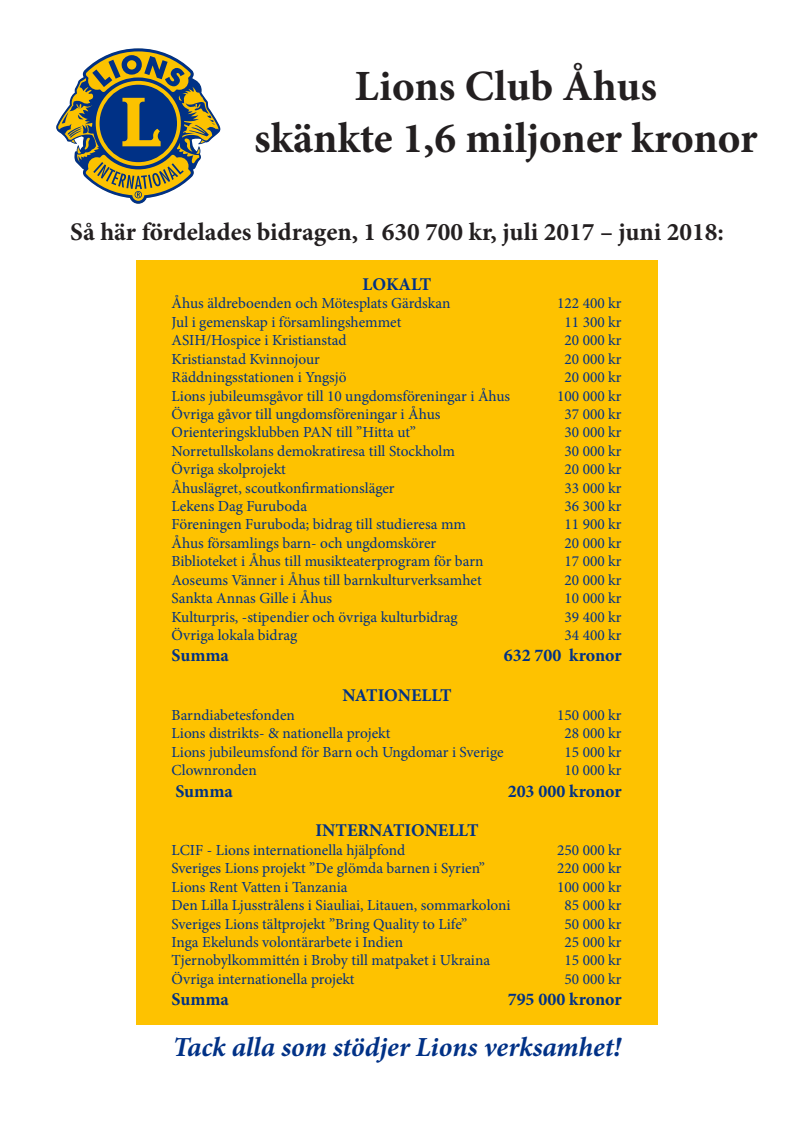
<style>
.page{position:relative;width:794px;height:1134px;background:#fff}
.page>*{position:absolute;margin:0;border:0;box-sizing:border-box;transform-origin:0 0}
.t1{font:700 43.16px/51.8px "Minion Pro";color:#231f20;text-align:center}
.t2{font:italic 700 27.6px "Minion Pro";letter-spacing:-.005em;color:#003186}
.t3{font:700 25.32px "Minion Pro";color:#231f20}
.t4{font:700 17.92px "Minion Pro";color:#003186}
.t5{font:15.36px "Minion Pro";color:#003186}
</style>
<div class="page">
<div style="left:136px;top:261px;width:522px;height:764px;background:#fec200"></div>
<svg style="left:56px;top:48px;width:165px;height:156px"></svg>
<h1 class="t1" style="left:254px;top:60px;width:505px">Lions Club Åhus<br>skänkte 1,6 miljoner kronor</h1>
<h3 class="t3" style="left:70px;top:214px;width:655px">Så här fördelades bidragen, 1 630 700 kr, juli 2017 – juni 2018:</h3>
<p class="t4" style="left:362px;top:272px;width:70px">LOKALT</p>
<p class="t5" style="left:171px;top:293px;width:280px">Åhus äldreboenden och Mötesplats Gärdskan</p>
<p class="t5" style="left:557px;top:293px;width:66px">122 400 kr</p>
<p class="t5" style="left:171px;top:312px;width:231px">Jul i gemenskap i församlingshemmet</p>
<p class="t5" style="left:564px;top:312px;width:59px">11 300 kr</p>
<p class="t5" style="left:171px;top:330px;width:177px">ASIH/Hospice i Kristianstad</p>
<p class="t5" style="left:564px;top:330px;width:59px">20 000 kr</p>
<p class="t5" style="left:171px;top:348px;width:150px">Kristianstad Kvinnojour</p>
<p class="t5" style="left:564px;top:348px;width:59px">20 000 kr</p>
<p class="t5" style="left:171px;top:367px;width:177px">Räddningsstationen i Yngsjö</p>
<p class="t5" style="left:564px;top:367px;width:59px">20 000 kr</p>
<p class="t5" style="left:171px;top:385px;width:340px">Lions jubileumsgåvor till 10 ungdomsföreningar i Åhus</p>
<p class="t5" style="left:557px;top:385px;width:66px">100 000 kr</p>
<p class="t5" style="left:171px;top:404px;width:270px">Övriga gåvor till ungdomsföreningar i Åhus</p>
<p class="t5" style="left:564px;top:404px;width:59px">37 000 kr</p>
<p class="t5" style="left:171px;top:422px;width:246px">Orienteringsklubben PAN till ”Hitta ut”</p>
<p class="t5" style="left:564px;top:422px;width:59px">30 000 kr</p>
<p class="t5" style="left:171px;top:441px;width:285px">Norretullskolans demokratiresa till Stockholm</p>
<p class="t5" style="left:564px;top:441px;width:59px">30 000 kr</p>
<p class="t5" style="left:171px;top:459px;width:116px">Övriga skolprojekt</p>
<p class="t5" style="left:564px;top:459px;width:59px">20 000 kr</p>
<p class="t5" style="left:171px;top:477px;width:225px">Åhuslägret, scoutkonfirmationsläger</p>
<p class="t5" style="left:564px;top:477px;width:59px">33 000 kr</p>
<p class="t5" style="left:171px;top:496px;width:137px">Lekens Dag Furuboda</p>
<p class="t5" style="left:564px;top:496px;width:59px">36 300 kr</p>
<p class="t5" style="left:171px;top:514px;width:296px">Föreningen Furuboda; bidrag till studieresa mm</p>
<p class="t5" style="left:564px;top:514px;width:59px">11 900 kr</p>
<p class="t5" style="left:171px;top:533px;width:266px">Åhus församlings barn- och ungdomskörer</p>
<p class="t5" style="left:564px;top:533px;width:59px">20 000 kr</p>
<p class="t5" style="left:171px;top:551px;width:313px">Biblioteket i Åhus till musikteaterprogram för barn</p>
<p class="t5" style="left:564px;top:551px;width:59px">17 000 kr</p>
<p class="t5" style="left:171px;top:569px;width:312px">Aoseums Vänner i Åhus till barnkulturverksamhet</p>
<p class="t5" style="left:564px;top:569px;width:59px">20 000 kr</p>
<p class="t5" style="left:171px;top:588px;width:162px">Sankta Annas Gille i Åhus</p>
<p class="t5" style="left:564px;top:588px;width:59px">10 000 kr</p>
<p class="t5" style="left:171px;top:606px;width:288px">Kulturpris, -stipendier och övriga kulturbidrag</p>
<p class="t5" style="left:564px;top:606px;width:59px">39 400 kr</p>
<p class="t5" style="left:171px;top:625px;width:127px">Övriga lokala bidrag</p>
<p class="t5" style="left:564px;top:625px;width:59px">34 400 kr</p>
<p class="t4" style="left:171px;top:643px;width:59px">Summa</p>
<p class="t4" style="left:504px;top:643px;width:119px">632 700 kronor</p>
<p class="t4" style="left:342px;top:683px;width:111px">NATIONELLT</p>
<p class="t5" style="left:171px;top:705px;width:125px">Barndiabetesfonden</p>
<p class="t5" style="left:557px;top:705px;width:66px">150 000 kr</p>
<p class="t5" style="left:171px;top:723px;width:220px">Lions distrikts- &amp; nationella projekt</p>
<p class="t5" style="left:564px;top:723px;width:59px">28 000 kr</p>
<p class="t5" style="left:171px;top:741px;width:333px">Lions jubileumsfond för Barn och Ungdomar i Sverige</p>
<p class="t5" style="left:564px;top:741px;width:59px">15 000 kr</p>
<p class="t5" style="left:171px;top:760px;width:87px">Clownronden</p>
<p class="t5" style="left:564px;top:760px;width:59px">10 000 kr</p>
<p class="t4" style="left:175px;top:778px;width:59px">Summa</p>
<p class="t4" style="left:508px;top:778px;width:115px">203 000 kronor</p>
<p class="t4" style="left:315px;top:818px;width:164px">INTERNATIONELLT</p>
<p class="t5" style="left:171px;top:840px;width:235px">LCIF - Lions internationella hjälpfond</p>
<p class="t5" style="left:557px;top:840px;width:66px">250 000 kr</p>
<p class="t5" style="left:171px;top:858px;width:315px">Sveriges Lions projekt ”De glömda barnen i Syrien”</p>
<p class="t5" style="left:557px;top:858px;width:66px">220 000 kr</p>
<p class="t5" style="left:171px;top:876px;width:178px">Lions Rent Vatten i Tanzania</p>
<p class="t5" style="left:557px;top:876px;width:66px">100 000 kr</p>
<p class="t5" style="left:171px;top:895px;width:341px">Den Lilla Ljusstrålens i Siauliai, Litauen, sommarkoloni</p>
<p class="t5" style="left:564px;top:895px;width:59px">85 000 kr</p>
<p class="t5" style="left:171px;top:913px;width:297px">Sveriges Lions tältprojekt ”Bring Quality to Life”</p>
<p class="t5" style="left:564px;top:913px;width:59px">50 000 kr</p>
<p class="t5" style="left:171px;top:932px;width:233px">Inga Ekelunds volontärarbete i Indien</p>
<p class="t5" style="left:564px;top:932px;width:59px">25 000 kr</p>
<p class="t5" style="left:171px;top:950px;width:320px">Tjernobylkommittén i Broby till matpaket i Ukraina</p>
<p class="t5" style="left:564px;top:950px;width:59px">15 000 kr</p>
<p class="t5" style="left:171px;top:968px;width:185px">Övriga internationella projekt</p>
<p class="t5" style="left:564px;top:968px;width:59px">50 000 kr</p>
<p class="t4" style="left:171px;top:987px;width:59px">Summa</p>
<p class="t4" style="left:508px;top:987px;width:115px">795 000 kronor</p>
<h2 class="t2" style="left:173px;top:1027px;width:450px">Tack alla som stödjer Lions verksamhet!</h2>
</div>
